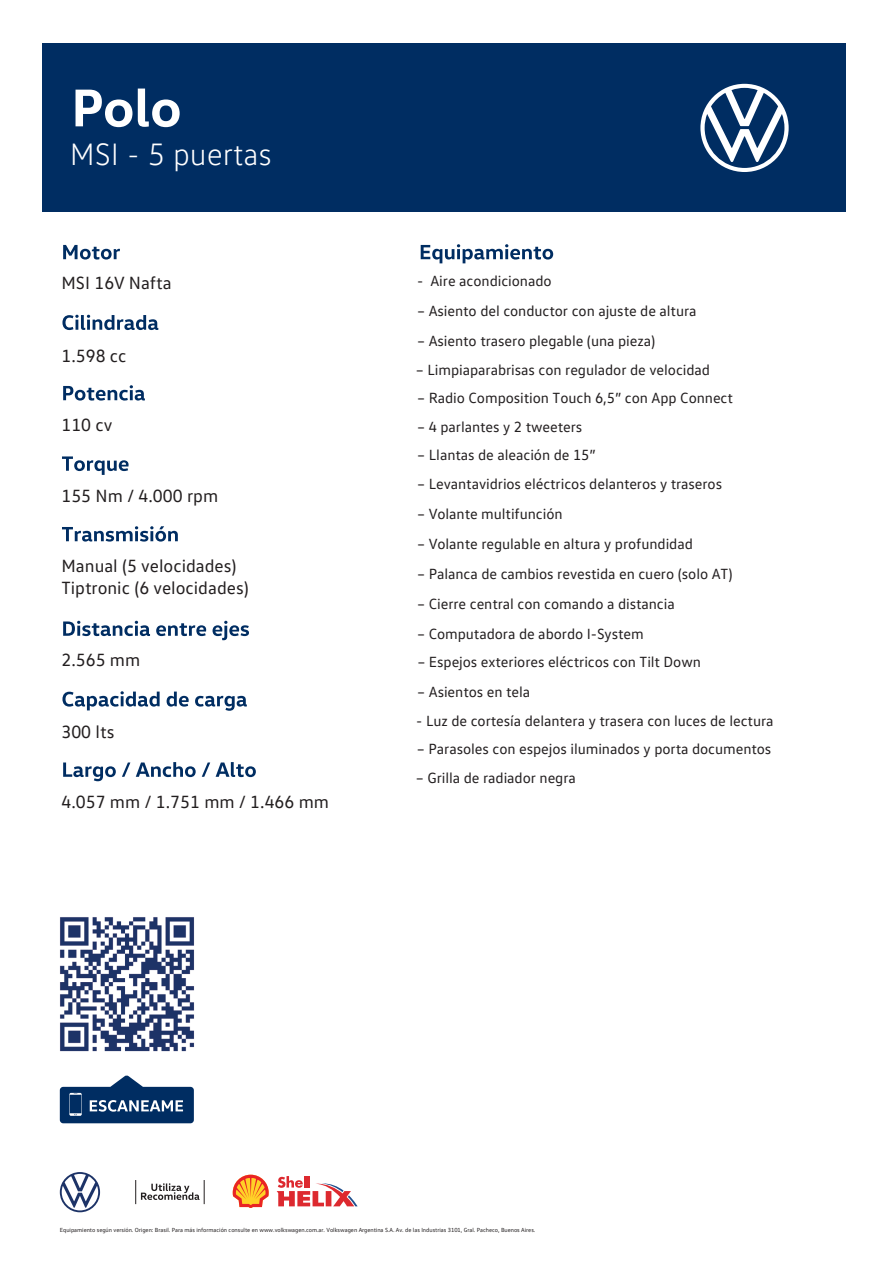
<style>
.page{position:relative;width:893px;height:1263px;background:#fff}
.page>*{position:absolute;margin:0;border:0;box-sizing:border-box;transform-origin:0 0}
.t1{font:700 54px "VW Head Office";color:#fff}
.t2{font:300 31.5px "VW Text";color:#fff}
.t3{font:18px/21.6px "VW Text";color:#231f20}
.t4{font:15px "VW Text";letter-spacing:-.005em;color:#231f20}
.t5{font:6px "VW Text";letter-spacing:-.005em;color:#231f20}
</style>
<div class="page">
<div style="left:43px;top:44px;width:803px;height:168px;background:#002d62"></div>
<svg style="left:700px;top:84px;width:89px;height:88px"></svg>
<svg style="left:63px;top:245px;width:57px;height:15px"></svg>
<svg style="left:62px;top:315px;width:96px;height:15px"></svg>
<svg style="left:63px;top:385px;width:82px;height:16px"></svg>
<svg style="left:62px;top:456px;width:67px;height:19px"></svg>
<svg style="left:62px;top:526px;width:116px;height:16px"></svg>
<svg style="left:63px;top:621px;width:87px;height:15px"></svg>
<svg style="left:156px;top:623px;width:50px;height:13px"></svg>
<svg style="left:213px;top:621px;width:36px;height:19px"></svg>
<svg style="left:62px;top:691px;width:98px;height:19px"></svg>
<svg style="left:167px;top:691px;width:22px;height:16px"></svg>
<svg style="left:195px;top:696px;width:52px;height:15px"></svg>
<svg style="left:63px;top:762px;width:53px;height:19px"></svg>
<svg style="left:122px;top:762px;width:8px;height:15px"></svg>
<svg style="left:136px;top:762px;width:60px;height:15px"></svg>
<svg style="left:202px;top:762px;width:8px;height:15px"></svg>
<svg style="left:216px;top:762px;width:40px;height:15px"></svg>
<svg style="left:421px;top:244px;width:132px;height:19px"></svg>
<svg style="left:135px;top:1180px;width:70px;height:24px"></svg>
<svg style="left:232px;top:1174px;width:37px;height:34px"></svg>
<svg style="left:276px;top:1176px;width:82px;height:31px"></svg>
<svg style="left:60px;top:1172px;width:40px;height:40px"></svg>
<svg style="left:60px;top:1075px;width:134px;height:48px"></svg>
<img style="left:60px;top:917px;width:134px;height:135px">
<h1 class="t1" style="left:71px;top:73px;width:112px">Polo</h1>
<h2 class="t2" style="left:70px;top:135px;width:204px">MSI - 5 puertas</h2>
<p class="t3" style="left:62px;top:271px;width:112px">MSI 16V Nafta</p>
<p class="t3" style="left:62px;top:345px;width:66px">1.598 cc</p>
<p class="t3" style="left:62px;top:414px;width:53px">110 cv</p>
<p class="t3" style="left:62px;top:484px;width:158px">155 Nm / 4.000 rpm</p>
<p class="t3" style="left:62px;top:555px;width:189px">Manual (5 velocidades)<br>Tiptronic (6 velocidades)</p>
<p class="t3" style="left:62px;top:648px;width:80px">2.565 mm</p>
<p class="t3" style="left:62px;top:720px;width:54px">300 lts</p>
<p class="t3" style="left:62px;top:790px;width:269px">4.057 mm / 1.751 mm / 1.466 mm</p>
<p class="t4" style="left:417px;top:272px;width:136px">- Aire acondicionado</p>
<p class="t4" style="left:417px;top:302px;width:281px">– Asiento del conductor con ajuste de altura</p>
<p class="t4" style="left:417px;top:332px;width:240px">– Asiento trasero plegable (una pieza)</p>
<p class="t4" style="left:416px;top:360px;width:296px">– Limpiaparabrisas con regulador de velocidad</p>
<p class="t4" style="left:417px;top:389px;width:317px">– Radio Composition Touch 6,5” con App Connect</p>
<p class="t4" style="left:417px;top:417px;width:167px">– 4 parlantes y 2 tweeters</p>
<p class="t4" style="left:417px;top:446px;width:180px">– Llantas de aleación de 15”</p>
<p class="t4" style="left:417px;top:474px;width:307px">– Levantavidrios eléctricos delanteros y traseros</p>
<p class="t4" style="left:417px;top:504px;width:147px">– Volante multifunción</p>
<p class="t4" style="left:417px;top:534px;width:277px">– Volante regulable en altura y profundidad</p>
<p class="t4" style="left:417px;top:564px;width:317px">– Palanca de cambios revestida en cuero (solo AT)</p>
<p class="t4" style="left:417px;top:594px;width:259px">– Cierre central con comando a distancia</p>
<p class="t4" style="left:417px;top:624px;width:228px">– Computadora de abordo I-System</p>
<p class="t4" style="left:417px;top:653px;width:285px">– Espejos exteriores eléctricos con Tilt Down</p>
<p class="t4" style="left:417px;top:683px;width:114px">– Asientos en tela</p>
<p class="t4" style="left:416px;top:711px;width:359px">- Luz de cortesía delantera y trasera con luces de lectura</p>
<p class="t4" style="left:417px;top:740px;width:356px">– Parasoles con espejos iluminados y porta documentos</p>
<p class="t4" style="left:416px;top:768px;width:162px">– Grilla de radiador negra</p>
<p class="t5" style="left:60px;top:1226px;width:477px">Equipamiento según versión. Origen: Brasil. Para más información consulte en www.volkswagen.com.ar. Volkswagen Argentina S.A. Av. de las Industrias 3101, Gral. Pacheco, Buenos Aires.</p>
</div>
